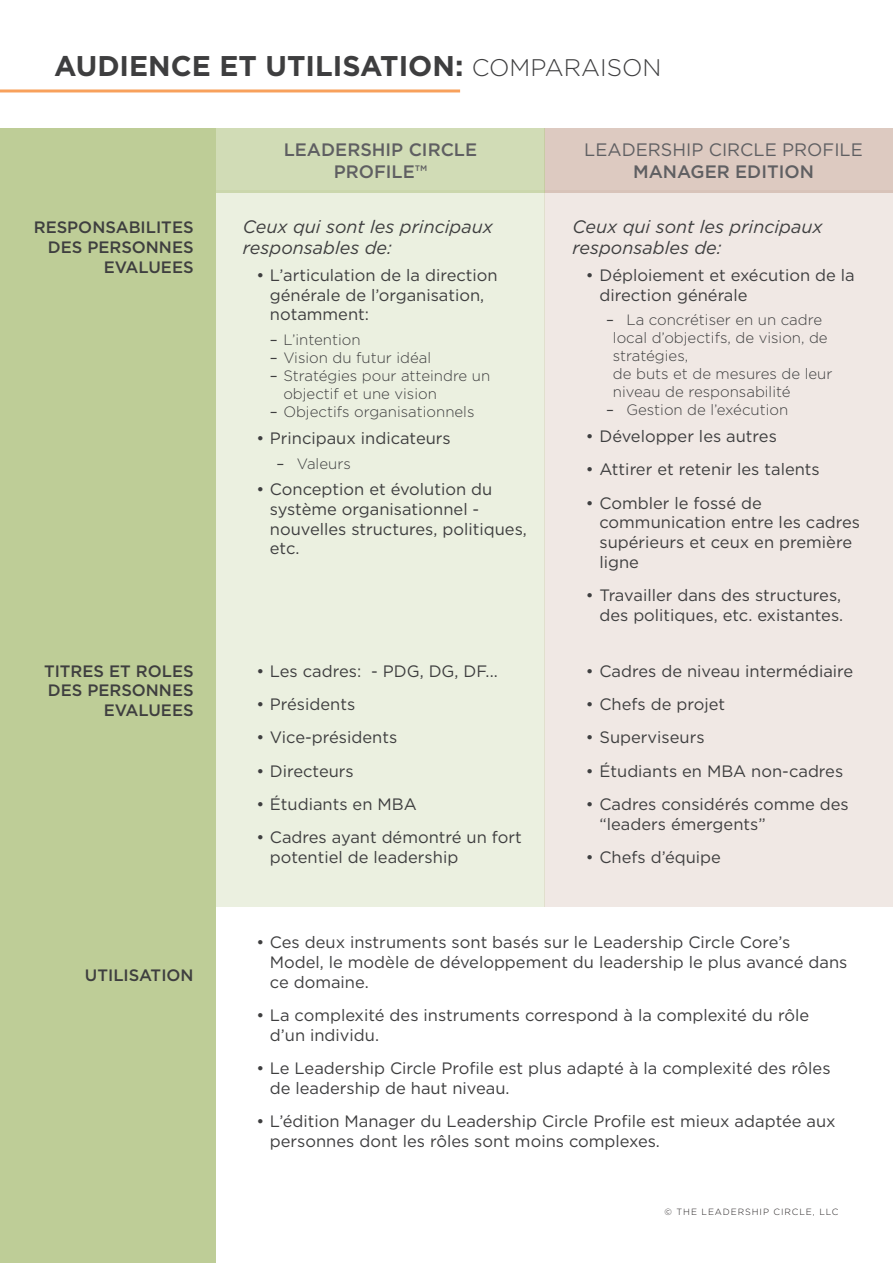
<style>
.page{position:relative;width:893px;height:1263px;background:#fff}
.page>*{position:absolute;margin:0;border:0;box-sizing:border-box;transform-origin:0 0}
.Paragraph_Style_1{font:700 28.5px "Gotham";color:#3e3e3f}
.t1{font:italic 18px/21.6px "Gotham";color:#3e3e3f}
.heading_1{font:18px/21.6px "Gotham";color:#5f5f62;text-align:center}
.heading_1-2{font:500 18px/21.6px "Gotham";color:#5f5f62;text-align:center}
.t2{font:16.5px/19.8px "Gotham";color:#3e3e3f}
.heading_1-3{font:500 16.5px/19.8px "Gotham";color:#3e3e3f;text-align:right}
.t3{font:300 15px/18px "Gotham";color:#3e3e3f}
.t4{font:300 9px "Gotham";letter-spacing:.1em;color:#231f20}
.s1{font-weight:300;font-size:24px}
.s2{font-weight:500}
.s3{font-weight:400}
</style>
<div class="page">
<div style="left:544px;top:129px;width:349px;height:64px;background:#ddcac1"></div>
<div style="left:544px;top:190px;width:349px;height:716px;background:#f0e8e4"></div>
<div style="left:0;top:190px;width:544px;height:716px;background:#ebf0e0"></div>
<div style="left:56px;top:129px;width:488px;height:64px;background:#d1dcb6"></div>
<div style="left:0;top:129px;width:216px;height:1134px;background:#becd97"></div>
<hr style="left:0;top:89px;width:460px;height:3px;background:#f8a15c">
<p class="Paragraph_Style_1" style="left:54px;top:47px;width:609px">AUDIENCE ET UTILISATION: <span class="s1">COMPARAISON</span></p>
<p class="heading_1-3" style="left:34px;top:217px;width:161px">RESPONSABILITES<br>DES PERSONNES<br>EVALUEES</p>
<p class="heading_1-3" style="left:44px;top:661px;width:151px">TITRES ET ROLES<br>DES PERSONNES<br>EVALUEES</p>
<p class="heading_1-3" style="left:85px;top:965px;width:110px">UTILISATION</p>
<p class="heading_1-2" style="left:284px;top:139px;width:195px">LEADERSHIP CIRCLE<br>PROFILE™</p>
<p class="heading_1" style="left:584px;top:139px;width:280px">LEADERSHIP CIRCLE PROFILE<br><span class="s2">MANAGER EDITION</span></p>
<p class="t1" style="left:243px;top:215px;width:252px">Ceux qui sont les principaux responsables de:</p>
<p class="t2" style="left:270px;top:265px;width:229px;text-indent:-14px">• L’articulation de la direction générale de l’organisation, notamment:</p>
<p class="t3" style="left:270px;top:330px;width:92px"><span class="s3">–</span> L’intention</p>
<p class="t3" style="left:270px;top:348px;width:163px"><span class="s3">–</span> Vision du futur idéal</p>
<p class="t3" style="left:283px;top:366px;width:208px;text-indent:-14px"><span class="s3">–</span> Stratégies pour atteindre un objectif et une vision</p>
<p class="t3" style="left:270px;top:402px;width:206px"><span class="s3">–</span> Objectifs organisationnels</p>
<p class="t2" style="left:256px;top:428px;width:196px">• Principaux indicateurs</p>
<p class="t3" style="left:277px;top:454px;width:76px"><span class="s3">–</span> Valeurs</p>
<p class="t2" style="left:270px;top:479px;width:259px;text-indent:-14px">• Conception et évolution du système organisationnel - nouvelles structures, politiques, etc.</p>
<p class="t2" style="left:256px;top:661px;width:243px">• Les cadres: - PDG, DG, DF...</p>
<p class="t2" style="left:256px;top:694px;width:100px">• Présidents</p>
<p class="t2" style="left:256px;top:727px;width:142px">• Vice-présidents</p>
<p class="t2" style="left:256px;top:760px;width:99px">• Directeurs</p>
<p class="t2" style="left:256px;top:794px;width:162px">• Étudiants en MBA</p>
<p class="t2" style="left:270px;top:827px;width:253px;text-indent:-14px">• Cadres ayant démontré un fort potentiel de leadership</p>
<p class="t1" style="left:572px;top:215px;width:252px">Ceux qui sont les principaux responsables de:</p>
<p class="t2" style="left:599px;top:265px;width:257px;text-indent:-14px">• Déploiement et exécution de la direction générale</p>
<p class="t3" style="left:613px;top:311px;width:221px;text-indent:-7px"><span class="s3">–</span> La concrétiser en un cadre local d’objectifs, de vision, de stratégies,<br>de buts et de mesures de leur niveau de responsabilité</p>
<p class="t3" style="left:606px;top:401px;width:184px"><span class="s3">–</span> Gestion de l’exécution</p>
<p class="t2" style="left:586px;top:426px;width:192px">• Développer les autres</p>
<p class="t2" style="left:586px;top:459px;width:235px">• Attirer et retenir les talents</p>
<p class="t2" style="left:599px;top:492px;width:262px;text-indent:-14px">• Combler le fossé de communication entre les cadres supérieurs et ceux en première ligne</p>
<p class="t2" style="left:586px;top:585px;width:259px;text-align:right">• Travailler dans des structures, des politiques, etc. existantes.</p>
<p class="t2" style="left:586px;top:661px;width:269px">• Cadres de niveau intermédiaire</p>
<p class="t2" style="left:586px;top:694px;width:141px">• Chefs de projet</p>
<p class="t2" style="left:586px;top:727px;width:120px">• Superviseurs</p>
<p class="t2" style="left:586px;top:760px;width:259px">• Étudiants en MBA non-cadres</p>
<p class="t2" style="left:599px;top:794px;width:251px;text-indent:-14px">• Cadres considérés comme des “leaders émergents”</p>
<p class="t2" style="left:586px;top:847px;width:137px">• Chefs d’équipe</p>
<p class="t2" style="left:270px;top:932px;width:579px;text-indent:-14px">• Ces deux instruments sont basés sur le Leadership Circle Core’s<br>Model, le modèle de développement du leadership le plus avancé dans ce domaine.</p>
<p class="t2" style="left:270px;top:1005px;width:541px;text-indent:-14px">• La complexité des instruments correspond à la complexité du rôle d’un individu.</p>
<p class="t2" style="left:270px;top:1058px;width:562px;text-indent:-14px">• Le Leadership Circle Profile est plus adapté à la complexité des rôles de leadership de haut niveau.</p>
<p class="t2" style="left:270px;top:1111px;width:567px;text-indent:-14px">• L’édition Manager du Leadership Circle Profile est mieux adaptée aux personnes dont les rôles sont moins complexes.</p>
<p class="t4" style="left:665px;top:1206px;width:175px">© THE LEADERSHIP CIRCLE, LLC</p>
</div>
